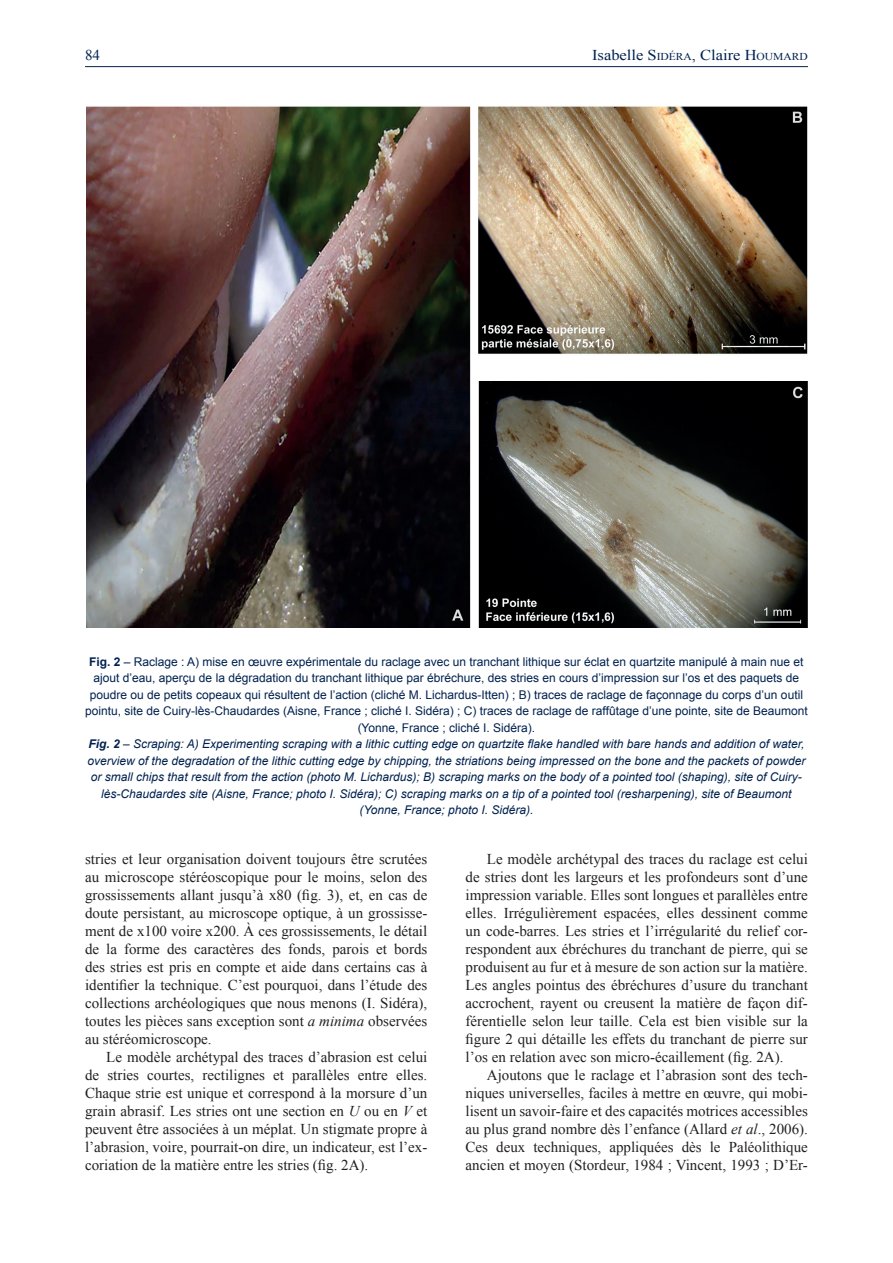
<style>
.page{position:relative;width:893px;height:1263px;background:#fff}
.page>*{position:absolute;margin:0;border:0;box-sizing:border-box;transform-origin:0 0}
.t1{font:15px/18px "Times New Roman";color:#231f20;text-align:justify}
.t2{font:15px "Times New Roman";color:#00214f;scale:1.1 1}
.t3{font:15px "Times New Roman";color:#00214f}
.t4{font:12px/16.5px "Arial";color:#00214f;text-align:center}
.s1{font-style:inherit}
.s2{font-size:10.5px}
.s3{font-weight:700}
.s4{font-weight:700;font-style:italic}
.s5{font-style:italic}
</style>
<div class="page">
<hr style="left:85px;top:66px;width:723px;height:1px;background:#00214f">
<img style="left:86px;top:106px;width:722px;height:521px">
<p class="t3" style="left:85px;top:45px;width:16px">84</p>
<p class="t2" style="left:592px;top:45px;width:198px">Isabelle <span class="s1">S</span><span class="s2">IDÉRA</span>, Claire <span class="s1">H</span><span class="s2">OUMARD</span></p>
<p class="t4" style="left:85px;top:653px;width:724px"><span class="s3">Fig. 2</span> – Raclage : A) mise en œuvre expérimentale du raclage avec un tranchant lithique sur éclat en quartzite manipulé à main nue et ajout d’eau, aperçu de la dégradation du tranchant lithique par ébréchure, des stries en cours d’impression sur l’os et des paquets de poudre ou de petits copeaux qui résultent de l’action (cliché M. Lichardus-Itten) ; B) traces de raclage de façonnage du corps d’un outil pointu, site de Cuiry-lès-Chaudardes (Aisne, France ; cliché I. Sidéra) ; C) traces de raclage de raffûtage d’une pointe, site de Beaumont (Yonne, France ; cliché I. Sidéra).<br><span class="s4">Fig. 2</span> <span class="s5">– Scraping: A) Experimenting scraping with a lithic cutting edge on quartzite flake handled with bare hands and addition of water, overview of the degradation of the lithic cutting edge by chipping, the striations being impressed on the bone and the packets of powder or small chips that result from the action (photo M. Lichardus); B) scraping marks on the body of a pointed tool (shaping), site of Cuiry&shy;lès-Chaudardes site (Aisne, France; photo I. Sidéra); C) scraping marks on a tip of a pointed tool (resharpening), site of Beaumont (Yonne, France; photo I. Sidéra).</span></p>
<p class="t1" style="left:85px;top:850px;width:344px">stries et leur organisation doivent toujours être scrutées au microscope stéréoscopique pour le moins, selon des grossissements allant jusqu’à x80 (fig. 3), et, en cas de doute persistant, au microscope optique, à un grossisse&shy;ment de x100 voire x200. À ces grossissements, le détail de la forme des caractères des fonds, parois et bords des stries est pris en compte et aide dans certains cas à identifier la technique. C’est pourquoi, dans l’étude des collections archéologiques que nous menons (I. Sidéra), toutes les pièces sans exception sont <span class="s5">a minima</span> observées au stéréomicroscope.</p>
<p class="t1" style="left:85px;top:1048px;width:344px;text-indent:21px">Le modèle archétypal des traces d’abrasion est celui de stries courtes, rectilignes et parallèles entre elles.<br>Chaque strie est unique et correspond à la morsure d’un grain abrasif. Les stries ont une section en <span class="s5">U</span> ou en <span class="s5">V</span> et peuvent être associées à un méplat. Un stigmate propre à l’abrasion, voire, pourrait-on dire, un indicateur, est l’ex&shy;coriation de la matière entre les stries (fig. 2A).</p>
<p class="t1" style="left:466px;top:850px;width:344px;text-indent:21px">Le modèle archétypal des traces du raclage est celui de stries dont les largeurs et les profondeurs sont d’une impression variable. Elles sont longues et parallèles entre elles. Irrégulièrement espacées, elles dessinent comme un code-barres. Les stries et l’irrégularité du relief cor&shy;respondent aux ébréchures du tranchant de pierre, qui se produisent au fur et à mesure de son action sur la matière.<br>Les angles pointus des ébréchures d’usure du tranchant accrochent, rayent ou creusent la matière de façon dif&shy;férentielle selon leur taille. Cela est bien visible sur la figure 2 qui détaille les effets du tranchant de pierre sur l’os en relation avec son micro-écaillement (fig. 2A).</p>
<p class="t1" style="left:466px;top:1066px;width:344px;text-indent:21px">Ajoutons que le raclage et l’abrasion sont des tech&shy;niques universelles, faciles à mettre en œuvre, qui mobi&shy;lisent un savoir-faire et des capacités motrices accessibles au plus grand nombre dès l’enfance (Allard <span class="s5">et al</span>., 2006).<br>Ces deux techniques, appliquées dès le Paléolithique ancien et moyen (Stordeur, 1984 ; Vincent, 1993 ; D’Er-</p>
</div>
